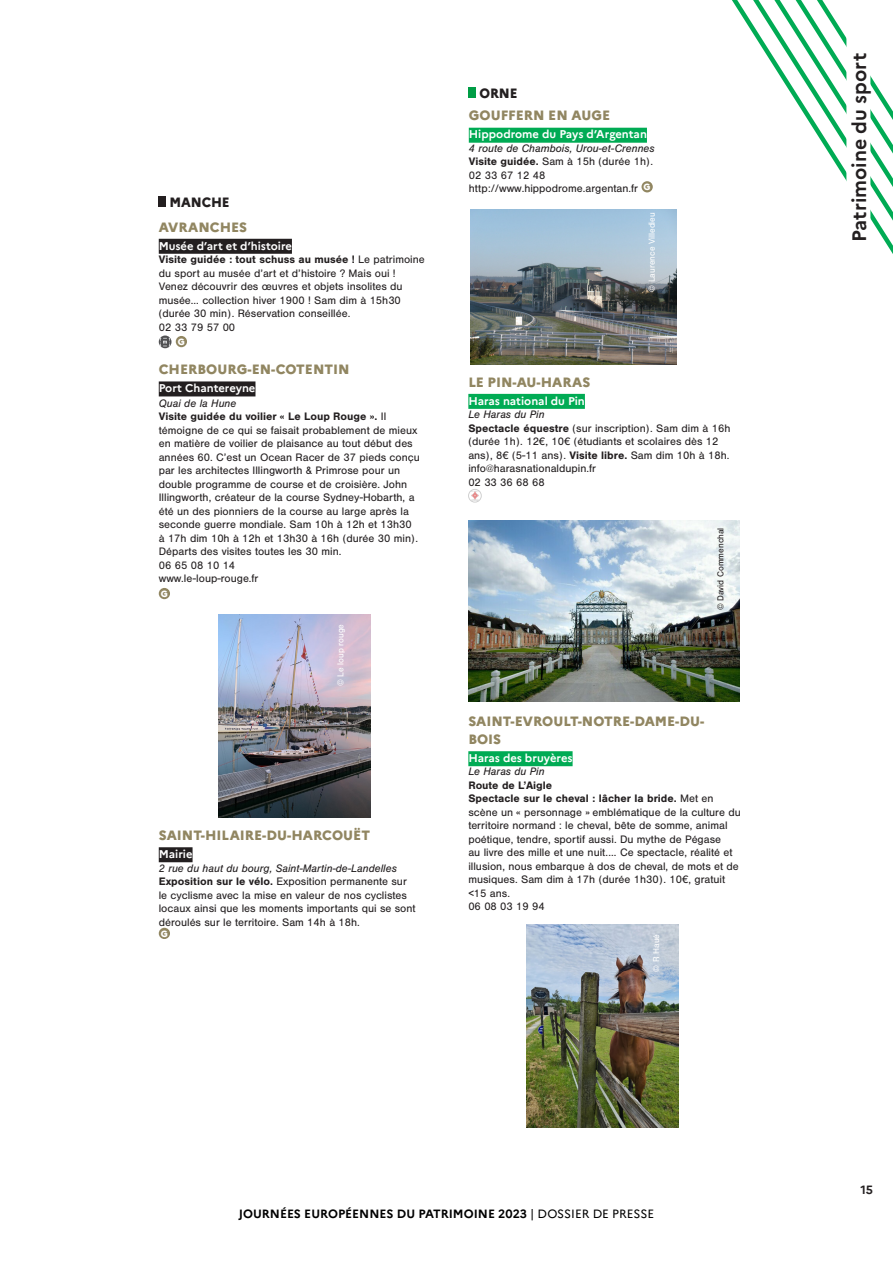
<style>
.page{position:relative;width:893px;height:1263px;background:#fff}
.page>*{position:absolute;margin:0;border:0;box-sizing:border-box;transform-origin:0 0}
.t1{font:700 19.5px "Marianne";color:#231f20}
.t2{font:800 13.5px "Marianne";color:#918661}
.Nom_commune_-14{font:800 13.5px "Marianne";letter-spacing:-.01em;color:#231f20;scale:.96 1}
.t3{font:700 12px "Marianne";color:#000}
.t4{font:700 12px "Marianne";color:#231f20}
.t5{font:11.25px/13.5px "Nimbus San";color:#231f20}
.t6{font:italic 11.25px "Nimbus San";color:#231f20}
.t7{font:700 11.25px "Marianne";color:#fff}
.t8{font:700 11.25px "Nimbus San";color:#231f20}
.t9{font:9px "Nimbus San";color:#fff}
.t10{font:9px "Nimbus San";color:#231f20}
.t11{font:800 9px "Marianne";color:#fff}
.s1{font-weight:700}
.s2{font-weight:400}
</style>
<div class="page">
<div style="left:159px;top:239px;width:133px;height:15px;background:#231f20"></div>
<div style="left:159px;top:196px;width:7px;height:11px;background:#231f20"></div>
<svg style="left:159px;top:335px;width:13px;height:13px"></svg>
<div style="left:176px;top:336px;width:11px;height:11px;background:#918661;border-radius:50%"></div>
<div style="left:469px;top:128px;width:178px;height:15px;background:#00ab54"></div>
<div style="left:469px;top:87px;width:7px;height:11px;background:#009d45"></div>
<div style="left:641px;top:181px;width:12px;height:11px;background:#918661;border-radius:50%"></div>
<img style="left:470px;top:209px;width:206px;height:155px">
<div style="left:468px;top:394px;width:117px;height:15px;background:#00ab54"></div>
<svg style="left:470px;top:491px;width:10px;height:10px"></svg>
<div style="left:468px;top:489px;width:13px;height:13px;border:1px solid #d0d0d0;border-radius:50%"></div>
<div style="left:159px;top:381px;width:96px;height:15px;background:#231f20"></div>
<div style="left:159px;top:588px;width:11px;height:11px;background:#918661;border-radius:50%"></div>
<img style="left:218px;top:614px;width:152px;height:203px">
<div style="left:159px;top:847px;width:34px;height:15px;background:#231f20"></div>
<div style="left:159px;top:928px;width:11px;height:11px;background:#918661;border-radius:50%"></div>
<img style="left:468px;top:521px;width:272px;height:180px">
<div style="left:468px;top:751px;width:105px;height:15px;background:#00ab54"></div>
<img style="left:526px;top:924px;width:152px;height:203px">
<svg style="left:732px;top:0;width:161px;height:254px"></svg>
<div style="left:846px;top:36px;width:24px;height:210px;background:#fff"></div>
<p class="Nom_commune_-14" style="left:170px;top:194px;width:64px">MANCHE</p>
<p class="t2" style="left:159px;top:218px;width:90px">AVRANCHES</p>
<p class="t7" style="left:159px;top:239px;width:135px">Musée d’art et d’histoire</p>
<p class="t5" style="left:159px;top:253px;width:268px"><span class="s1">Visite guidée : tout schuss au musée !</span> Le patrimoine du sport au musée d’art et d’histoire ? Mais oui !<br>Venez découvrir des œuvres et objets insolites du musée… collection hiver 1900 ! Sam dim à 15h30 (durée 30 min). Réservation conseillée.</p>
<p class="t5" style="left:159px;top:320px;width:78px">02 33 79 57 00</p>
<p class="t11" style="left:178px;top:336px;width:9px">G</p>
<p class="t2" style="left:159px;top:361px;width:192px">CHERBOURG-EN-COTENTIN</p>
<p class="t7" style="left:159px;top:381px;width:98px">Port Chantereyne</p>
<p class="t6" style="left:159px;top:397px;width:79px">Quai de la Hune</p>
<p class="t5" style="left:159px;top:410px;width:263px"><span class="s1">Visite guidée du voilier « Le Loup Rouge ».</span> Il témoigne de ce qui se faisait probablement de mieux en matière de voilier de plaisance au tout début des années 60. C’est un Ocean Racer de 37 pieds conçu par les architectes Illingworth &amp; Primrose pour un double programme de course et de croisière. John Illingworth, créateur de la course Sydney-Hobarth, a été un des pionniers de la course au large après la seconde guerre mondiale. Sam 10h à 12h et 13h30 à 17h dim 10h à 12h et 13h30 à 16h (durée 30 min).<br>Départs des visites toutes les 30 min.</p>
<p class="t5" style="left:159px;top:559px;width:78px">06 65 08 10 14</p>
<p class="t5" style="left:159px;top:572px;width:101px">www.le-loup-rouge.fr</p>
<p class="t11" style="left:161px;top:588px;width:9px">G</p>
<p class="t9" style="left:336px;top:686px;width:64px;rotate:-90deg">© Le loup rouge</p>
<p class="t2" style="left:159px;top:827px;width:213px">SAINT-HILAIRE-DU-HARCOUËT</p>
<p class="t7" style="left:159px;top:847px;width:35px">Mairie</p>
<p class="t6" style="left:159px;top:861px;width:240px">2 rue du haut du bourg, Saint-Martin-de-Landelles</p>
<p class="t5" style="left:159px;top:875px;width:258px"><span class="s1">Exposition sur le vélo.</span> Exposition permanente sur le cyclisme avec la mise en valeur de nos cyclistes locaux ainsi que les moments importants qui se sont déroulés sur le territoire. Sam 14h à 18h.</p>
<p class="t11" style="left:161px;top:928px;width:9px">G</p>
<p class="Nom_commune_-14" style="left:480px;top:85px;width:41px">ORNE</p>
<p class="t2" style="left:469px;top:107px;width:143px">GOUFFERN EN AUGE</p>
<p class="t7" style="left:469px;top:128px;width:180px">Hippodrome du Pays d’Argentan</p>
<p class="t6" style="left:469px;top:142px;width:187px">4 route de Chambois, Urou-et-Crennes</p>
<p class="t5" style="left:469px;top:155px;width:186px"><span class="s1">Visite guidée.</span> Sam à 15h (durée 1h).</p>
<p class="t5" style="left:469px;top:169px;width:78px">02 33 67 12 48</p>
<p class="t5" style="left:469px;top:182px;width:171px">http://www.hippodrome.argentan.fr</p>
<p class="t11" style="left:644px;top:181px;width:9px">G</p>
<p class="t9" style="left:647px;top:292px;width:81px;rotate:-90deg">© Laurence Villedieu</p>
<p class="t2" style="left:468px;top:374px;width:124px">LE PIN-AU-HARAS</p>
<p class="t7" style="left:468px;top:394px;width:118px">Haras national du Pin</p>
<p class="t6" style="left:468px;top:408px;width:78px">Le Haras du Pin</p>
<p class="t5" style="left:468px;top:421px;width:264px"><span class="s1">Spectacle équestre</span> (sur inscription). Sam dim à 16h (durée 1h). 12€, 10€ (étudiants et scolaires dès 12 ans), 8€ (5-11 ans). <span class="s1">Visite libre.</span> Sam dim 10h à 18h.</p>
<p class="t5" style="left:468px;top:462px;width:129px">info@harasnationaldupin.fr</p>
<p class="t5" style="left:468px;top:475px;width:78px">02 33 36 68 68</p>
<p class="t10" style="left:716px;top:610px;width:84px;rotate:-90deg">© David Commenchal</p>
<p class="t2" style="left:468px;top:713px;width:238px">SAINT-EVROULT-NOTRE-DAME-DU-</p>
<p class="t7" style="left:468px;top:751px;width:106px">Haras des bruyères</p>
<p class="t6" style="left:468px;top:765px;width:78px">Le Haras du Pin</p>
<p class="t8" style="left:468px;top:779px;width:85px">Route de L’Aigle</p>
<p class="t5" style="left:468px;top:792px;width:274px"><span class="s1">Spectacle sur le cheval : lâcher la bride.</span> Met en scène un « personnage » emblématique de la culture du territoire normand : le cheval, bête de somme, animal poétique, tendre, sportif aussi. Du mythe de Pégase<br>au livre des mille et une nuit.... Ce spectacle, réalité et illusion, nous embarque à dos de cheval, de mots et de musiques. Sam dim à 17h (durée 1h30). 10€, gratuit &lt;15 ans.</p>
<p class="t5" style="left:468px;top:900px;width:78px">06 08 03 19 94</p>
<p class="t9" style="left:651px;top:971px;width:39px;rotate:-90deg">© R Haué</p>
<p class="t3" style="left:239px;top:1206px;width:417px">JOURNÉES EUROPÉENNES DU PATRIMOINE 2023 <span class="s2">| DOSSIER DE PRESSE</span></p>
<p class="t1" style="left:847px;top:242px;width:191px;rotate:-90deg">Patrimoine du sport</p>
<p class="t4" style="left:860px;top:1183px;width:14px">15</p>
</div>
